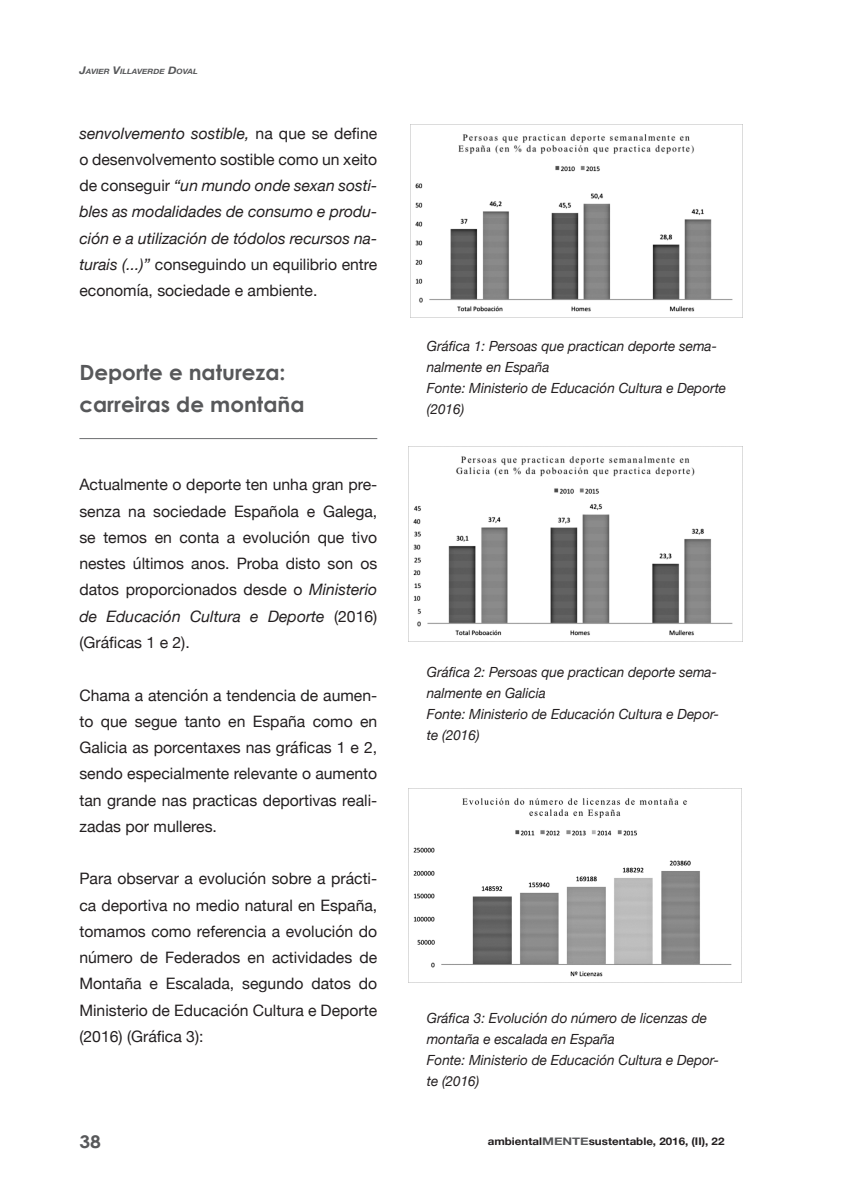
<style>
.page{position:relative;width:844px;height:1191px;background:#fff}
.page>*{position:absolute;margin:0;border:0;box-sizing:border-box;transform-origin:0 0}
.t1{font:700 21px/31.5px "Century Gothic";color:#57585a}
.t2{font:700 17.5px "Century Gothic";color:#57585a;scale:1.1 1}
.t3{font:15.75px/26.2px "Helvetica Neue";color:#231f20;text-align:justify}
.t4{font:italic 15.75px/26.2px "Helvetica Neue";color:#231f20;text-align:justify}
.t5{font:italic 14px/21px "Helvetica Neue";color:#231f20}
.t6{font:700 10.5px "Helvetica Neue";color:#231f20;scale:1.1 1}
.t7{font:italic 700 7.35px "Helvetica Neue";color:#57585a;scale:1.1 1}
.s1{font-size:10.5px}
.s2{font-style:normal}
.s3{font-style:italic}
.s4{color:#57585a}
</style>
<div class="page">
<hr style="left:79px;top:438px;width:298px;height:1px;background:#6c6d70">
<img style="left:410px;top:124px;width:332px;height:193px">
<img style="left:409px;top:446px;width:333px;height:190px">
<img style="left:409px;top:788px;width:332px;height:189px">
<p class="t7" style="left:79px;top:67px;width:109px"><span class="s1">J</span>AVIER <span class="s1">V</span>ILLAVERDE <span class="s1">D</span>OVAL</p>
<p class="t4" style="left:79px;top:119px;width:299px">senvolvemento sostible, <span class="s2">na que se define o desenvolvemento sostible como un xeito de conseguir</span> “un mundo onde sexan sosti&shy;bles as modalidades de consumo e produ&shy;ción e a utilización de tódolos recursos na&shy;turais (...)” <span class="s2">conseguindo un equilibrio entre economía, sociedade e ambiente.</span></p>
<h1 class="t1" style="left:79px;top:356px;width:226px">Deporte e natureza: carreiras de montaña</h1>
<p class="t3" style="left:79px;top:471px;width:299px">Actualmente o deporte ten unha gran pre&shy;senza na sociedade Española e Galega, se temos en conta a evolución que tivo nestes últimos anos. Proba disto son os datos proporcionados desde o <span class="s3">Ministerio de Educación Cultura e Deporte</span> (2016) (Gráficas 1 e 2).</p>
<p class="t3" style="left:79px;top:681px;width:299px">Chama a atención a tendencia de aumen&shy;to que segue tanto en España como en Galicia as porcentaxes nas gráficas 1 e 2, sendo especialmente relevante o aumento tan grande nas practicas deportivas reali&shy;zadas por mulleres.</p>
<p class="t3" style="left:79px;top:865px;width:299px">Para observar a evolución sobre a prácti&shy;ca deportiva no medio natural en España, tomamos como referencia a evolución do número de Federados en actividades de Montaña e Escalada, segundo datos do Ministerio de Educación Cultura e Deporte (2016) (Gráfica 3):</p>
<p class="t5" style="left:427px;top:336px;width:301px">Gráfica 1: Persoas que practican deporte sema&shy;nalmente en España<br>Fonte: Ministerio de Educación Cultura e Deporte (2016)</p>
<p class="t5" style="left:427px;top:661px;width:294px">Gráfica 2: Persoas que practican deporte sema&shy;nalmente en Galicia<br>Fonte: Ministerio de Educación Cultura e Depor&shy;te (2016)</p>
<p class="t5" style="left:426px;top:1007px;width:294px">Gráfica 3: Evolución do número de licenzas de montaña e escalada en España<br>Fonte: Ministerio de Educación Cultura e Depor&shy;te (2016)</p>
<p class="t2" style="left:79px;top:1130px;width:21px">38</p>
<p class="t6" style="left:487px;top:1134px;width:217px">ambiental<span class="s4">MENTE</span>sustentable, 2016, (II), 22</p>
</div>
